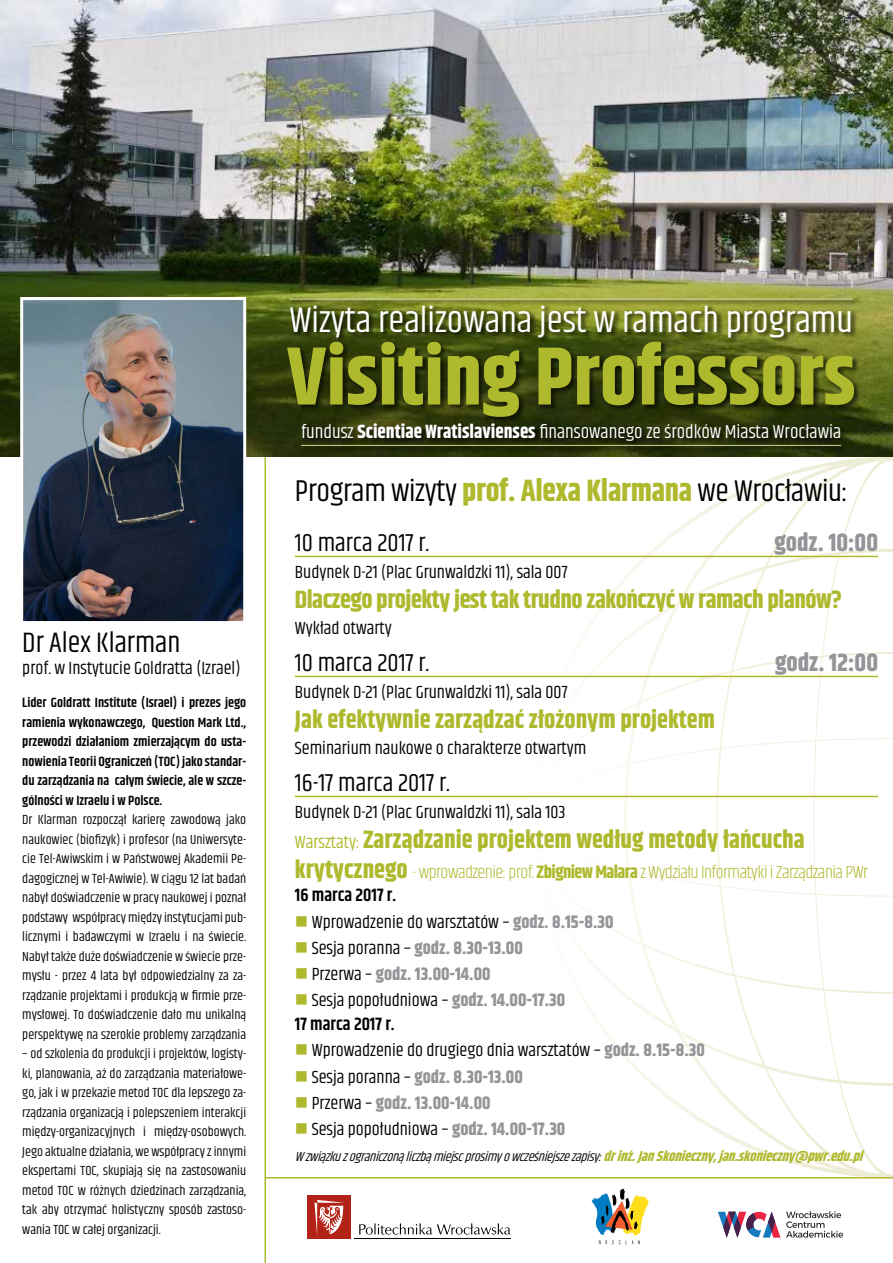
<style>
.page{position:relative;width:893px;height:1263px;background:#fff}
.page>*{position:absolute;margin:0;border:0;box-sizing:border-box;transform-origin:0 0}
.t1{font:700 82.12px "Khand";color:#afb92e}
.t2{font:36.53px "Khand";color:#fff}
.t3{font:30.75px "Khand";letter-spacing:-.01em;color:#000}
.t4{font:28.72px "Khand";color:#000}
.t5{font:700 24.97px "Khand";color:#afb92e}
.t6{font:700 24.97px "Khand";letter-spacing:-.02em;color:#afb92e}
.t7{font:24.97px "Khand";color:#000}
.t8{font:700 24.97px "Khand";color:#939598}
.t9{font:19.12px "Khand";color:#fff}
.t10{font:18px/23.7px "Khand";color:#000}
.t11{font:700 18px "Khand";color:#939598}
.t12{font:300 18px/23.7px "Khand";letter-spacing:-.03em;color:#afb92e}
.t13{font:13.5px/19.5px "Khand";color:#000;text-align:justify}
.t14{font:600 13.5px/19.5px "Khand";color:#000;text-align:justify}
.t15{font:italic 13.5px "Khand";color:#000}
.s1{font-weight:700}
.s2{font-weight:700;color:#afb92e}
.s3{font-weight:400;font-size:18px}
.s4{font-weight:700;font-size:24.97px}
.s5{font-weight:600;color:#000}
.s6{color:#afb92e}
.s7{font-weight:700;color:#939598}
.s8{font-weight:400;color:#000}
.s9{font-weight:600}
.s10{font-weight:700;font-size:14.25px;color:#afb92e}
</style>
<div class="page">
<svg style="left:653px;top:457px;width:240px;height:720px"></svg>
<svg style="left:532px;top:549px;width:361px;height:537px"></svg>
<svg style="left:532px;top:652px;width:361px;height:342px"></svg>
<svg style="left:532px;top:738px;width:361px;height:158px"></svg>
<img style="left:0;top:0;width:893px;height:457px">
<img style="left:24px;top:301px;width:218px;height:319px">
<div style="left:20px;top:297px;width:226px;height:327px;border:3px solid #fff"></div>
<hr style="left:264px;top:457px;width:2px;height:806px;background:#afb92e">
<hr style="left:265px;top:1177px;width:628px;height:1px;background:#afb92e">
<hr style="left:295px;top:556px;width:583px;height:1px;background:#afb92e">
<hr style="left:295px;top:676px;width:583px;height:1px;background:#afb92e">
<hr style="left:295px;top:796px;width:583px;height:1px;background:#afb92e">
<div style="left:285px;top:297px;width:576px;height:157px;background:#000;opacity:.62"></div>
<hr style="left:289px;top:299px;width:564px;height:1px;background:#e2e3b9">
<hr style="left:301px;top:445px;width:540px;height:1px;background:#d2d591">
<hr style="left:354px;top:1238px;width:157px;height:1px;background:#000">
<div style="left:307px;top:1195px;width:43px;height:44px;background:#b32317"></div>
<svg style="left:359px;top:1223px;width:151px;height:11px"></svg>
<svg style="left:314px;top:1200px;width:29px;height:34px"></svg>
<svg style="left:718px;top:1211px;width:62px;height:26px"></svg>
<svg style="left:786px;top:1211px;width:57px;height:26px"></svg>
<svg style="left:592px;top:1188px;width:57px;height:56px"></svg>
<h3 class="t4" style="left:22px;top:625px;width:160px">Dr Alex Klarman</h3>
<h3 class="t10" style="left:22px;top:657px;width:220px">prof. w Instytucie Goldratta (Izrael)</h3>
<p class="t14" style="left:22px;top:694px;width:225px">Lider Goldratt Institute (Israel) i prezes jego ramienia wykonawczego, Question Mark Ltd., przewodzi działaniom zmierzającym do usta&shy;nowienia Teorii Ograniczeń (TOC) jako standar&shy;du zarządzania na całym świecie, ale w szcze&shy;gólności w Izraelu i w Polsce.</p>
<p class="t13" style="left:22px;top:811px;width:225px">Dr Klarman rozpoczął karierę zawodową jako naukowiec (biofizyk) i profesor (na Uniwersyte&shy;cie Tel-Awiwskim i w Państwowej Akademii Pe&shy;dagogicznej w Tel-Awiwie). W ciągu 12 lat badań nabył doświadczenie w pracy naukowej i poznał podstawy współpracy między instytucjami pub&shy;licznymi i badawczymi w Izraelu i na świecie.<br>Nabył także duże doświadczenie w świecie prze&shy;mysłu - przez 4 lata był odpowiedzialny za za&shy;rządzanie projektami i produkcją w firmie prze&shy;mysłowej. To doświadczenie dało mu unikalną perspektywę na szerokie problemy zarządzania</p>
<p class="t13" style="left:22px;top:1045px;width:225px">– od szkolenia do produkcji i projektów, logisty&shy;ki, planowania, aż do zarządzania materiałowe&shy;go, jak i w przekazie metod TOC dla lepszego za&shy;rządzania organizacją i polepszeniem interakcji między-organizacyjnych i między-osobowych.<br>Jego aktualne działania, we współpracy z innymi ekspertami TOC, skupiają się na zastosowaniu metod TOC w różnych dziedzinach zarządzania, tak aby otrzymać holistyczny sposób zastoso&shy;wania TOC w całej organizacji.</p>
<h2 class="t2" style="left:289px;top:297px;width:565px">Wizyta realizowana jest w ramach programu</h2>
<h1 class="t1" style="left:287px;top:318px;width:570px">Visiting Professors</h1>
<h3 class="t9" style="left:301px;top:420px;width:542px">fundusz <span class="s1">Scientiae Wratislavienses</span> finansowanego ze środków Miasta Wrocławia</h3>
<h3 class="t3" style="left:295px;top:472px;width:555px">Program wizyty <span class="s2">prof. Alexa Klarmana</span> we Wrocławiu:</h3>
<h3 class="t7" style="left:295px;top:528px;width:136px">10 marca 2017 r.</h3>
<h3 class="t8" style="left:774px;top:525px;width:105px">godz. 10:00</h3>
<h3 class="t10" style="left:295px;top:561px;width:274px">Budynek D-21 (Plac Grunwaldzki 11), sala 007</h3>
<h3 class="t6" style="left:295px;top:581px;width:549px">Dlaczego projekty jest tak trudno zakończyć w ramach planów?</h3>
<h3 class="t10" style="left:295px;top:617px;width:98px">Wykład otwarty</h3>
<h3 class="t7" style="left:295px;top:648px;width:136px">10 marca 2017 r.</h3>
<h3 class="t8" style="left:775px;top:645px;width:105px">godz. 12:00</h3>
<h3 class="t10" style="left:295px;top:681px;width:274px">Budynek D-21 (Plac Grunwaldzki 11), sala 007</h3>
<h3 class="t5" style="left:295px;top:701px;width:422px">Jak efektywnie zarządzać złożonym projektem</h3>
<h3 class="t10" style="left:295px;top:737px;width:293px">Seminarium naukowe o charakterze otwartym</h3>
<h3 class="t7" style="left:295px;top:768px;width:157px">16-17 marca 2017 r.</h3>
<h3 class="t10" style="left:295px;top:801px;width:272px">Budynek D-21 (Plac Grunwaldzki 11), sala 103</h3>
<h3 class="t5" style="left:295px;top:821px;width:511px"><span class="s3">Warsztaty:</span> Zarządzanie projektem według metody łańcucha</h3>
<h3 class="t12" style="left:295px;top:861px;width:575px"><span class="s4">krytycznego</span> - wprowadzenie: prof. <span class="s1">Zbigniew Malara</span> z Wydziału Informatyki i Zarządzania PWr<br><span class="s5">16 marca 2017 r.</span></h3>
<h3 class="t10" style="left:295px;top:911px;width:320px"><span class="s6">■</span> Wprowadzenie do warsztatów – <span class="s7">godz. 8.15-8.30</span></h3>
<h3 class="t11" style="left:295px;top:935px;width:229px"><span class="s6">■</span> <span class="s8">Sesja poranna –</span> godz. 8.30-13.00</h3>
<h3 class="t11" style="left:295px;top:961px;width:197px"><span class="s6">■</span> <span class="s8">Przerwa –</span> godz. 13.00-14.00</h3>
<h3 class="t10" style="left:295px;top:990px;width:272px"><span class="s6">■</span> Sesja popołudniowa – <span class="s7">godz. 14.00-17.30<br></span><span class="s9">17 marca 2017 r.</span></h3>
<h3 class="t10" style="left:295px;top:1040px;width:411px"><span class="s6">■</span> Wprowadzenie do drugiego dnia warsztatów – <span class="s7">godz. 8.15-8.30</span></h3>
<h3 class="t11" style="left:295px;top:1064px;width:229px"><span class="s6">■</span> <span class="s8">Sesja poranna –</span> godz. 8.30-13.00</h3>
<h3 class="t11" style="left:295px;top:1090px;width:197px"><span class="s6">■</span> <span class="s8">Przerwa –</span> godz. 13.00-14.00</h3>
<h3 class="t10" style="left:295px;top:1118px;width:272px"><span class="s6">■</span> Sesja popołudniowa – <span class="s7">godz. 14.00-17.30</span></h3>
<p class="t15" style="left:295px;top:1149px;width:575px">Wzwiązkuzograniczonąliczbąmiejscprosimyowcześniejszezapisy: <span class="s10">drinż.JanSkonieczny,jan.skonieczny@pwr.edu.pl</span></p>
</div>
